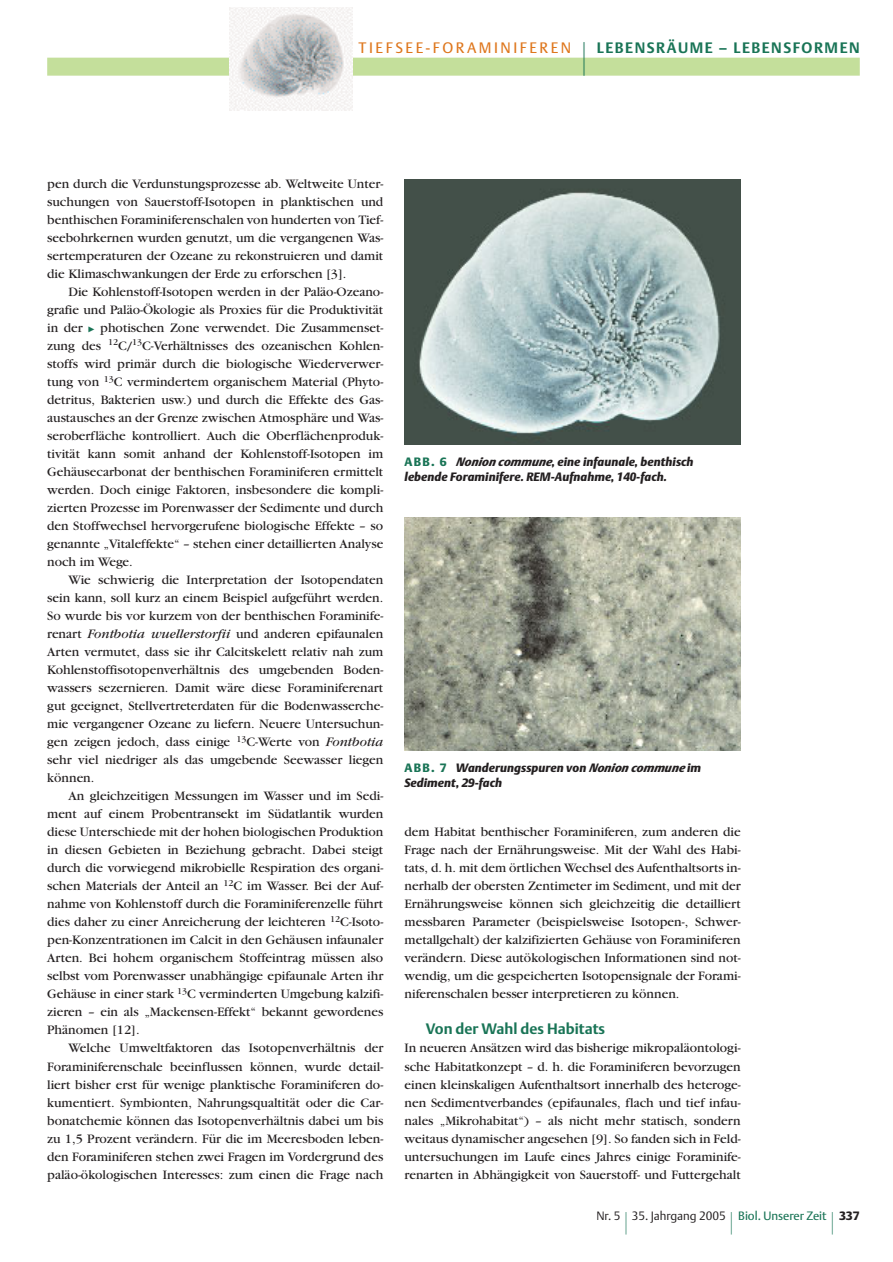
<style>
.page{position:relative;width:893px;height:1262px;background:#fff}
.page>*{position:absolute;margin:0;border:0;box-sizing:border-box;transform-origin:0 0}
.t1{font:200 45px "Helvetica Neue";color:#197456}
.t2{font:200 30px "Helvetica Neue";color:#197456}
.t3{font:700 15px "DTL Argo T";letter-spacing:.105em;color:#197456}
.t4{font:15px "DTL Argo T";letter-spacing:.17em;color:#de761c}
.t5{font:700 15px "DTL Argo T";color:#197456}
.t6{font:13.5px/18px "Garamond";color:#231f20;text-align:justify}
.t7{font:italic 12px/15px "DTL Argo T Black";letter-spacing:.005em;color:#231f20}
.t8{font:12px "DTL Argo T Light";color:#231f20}
.t9{font:12px "DTL Argo T";color:#197456}
.t10{font:12px "DTL Argo T Black";color:#231f20}
.s1{font-style:italic}
.s2{font-style:normal;color:#197456}
</style>
<div class="page">
<div style="left:47px;top:58px;width:812px;height:18px;background:#c4df9b"></div>
<img style="left:229px;top:8px;width:123px;height:102px">
<img style="left:404px;top:179px;width:336px;height:265px">
<img style="left:404px;top:517px;width:336px;height:233px">
<p class="t4" style="left:358px;top:42px;width:214px">TIEFSEE-FORAMINIFEREN</p>
<h1 class="t1" style="left:579px;top:43px;width:11px">|</h1>
<p class="t3" style="left:596px;top:43px;width:264px">LEBENSRÄUME – LEBENSFORMEN</p>
<p class="t6" style="left:47px;top:176px;width:337px">pen durch die Verdunstungsprozesse ab. Weltweite Unter&shy;suchungen von Sauerstoff-Isotopen in planktischen und benthischen Foraminiferenschalen von hunderten von Tief&shy;seebohrkernen wurden genutzt, um die vergangenen Was&shy;sertemperaturen der Ozeane zu rekonstruieren und damit die Klimaschwankungen der Erde zu erforschen [3].</p>
<p class="t6" style="left:47px;top:284px;width:337px;text-indent:21px">Die Kohlenstoff-Isotopen werden in der Paläo-Ozeano&shy;grafie und Paläo-Ökologie als Proxies für die Produktivität in der</p>
<p class="t6" style="left:47px;top:320px;width:337px;text-indent:53px">photischen Zone verwendet. Die Zusammenset&shy;zung des <sup>12</sup>C/<sup>13</sup>C-Verhältnisses des ozeanischen Kohlen&shy;stoffs wird primär durch die biologische Wiederverwer&shy;tung von <sup>13</sup>C vermindertem organischem Material (Phyto&shy;detritus, Bakterien usw.) und durch die Effekte des Gas&shy;austausches an der Grenze zwischen Atmosphäre und Was&shy;seroberfläche kontrolliert. Auch die Oberflächenproduk&shy;tivität kann somit anhand der Kohlenstoff-Isotopen im Gehäusecarbonat der benthischen Foraminiferen ermittelt werden. Doch einige Faktoren, insbesondere die kompli&shy;zierten Prozesse im Porenwasser der Sedimente und durch den Stoffwechsel hervorgerufene biologische Effekte – so genannte „Vitaleffekte“ – stehen einer detaillierten Analyse noch im Wege.</p>
<p class="t6" style="left:47px;top:572px;width:337px;text-indent:21px">Wie schwierig die Interpretation der Isotopendaten sein kann, soll kurz an einem Beispiel aufgeführt werden.<br>So wurde bis vor kurzem von der benthischen Foraminife&shy;renart <span class="s1">Fontbotia wuellerstorfii</span> und anderen epifaunalen Arten vermutet, dass sie ihr Calcitskelett relativ nah zum Kohlenstoffisotopenverhältnis des umgebenden Boden&shy;wassers sezernieren. Damit wäre diese Foraminiferenart gut geeignet, Stellvertreterdaten für die Bodenwasserche&shy;mie vergangener Ozeane zu liefern. Neuere Untersuchun&shy;gen zeigen jedoch, dass einige <sup>13</sup>C-Werte von <span class="s1">Fontbotia </span>sehr viel niedriger als das umgebende Seewasser liegen können.</p>
<p class="t6" style="left:47px;top:788px;width:337px;text-indent:21px">An gleichzeitigen Messungen im Wasser und im Sedi&shy;ment auf einem Probentransekt im Südatlantik wurden diese Unterschiede mit der hohen biologischen Produktion in diesen Gebieten in Beziehung gebracht. Dabei steigt durch die vorwiegend mikrobielle Respiration des organi&shy;schen Materials der Anteil an <sup>12</sup>C im Wasser. Bei der Auf&shy;nahme von Kohlenstoff durch die Foraminiferenzelle führt dies daher zu einer Anreicherung der leichteren <sup>12</sup>C-Isoto&shy;pen-Konzentrationen im Calcit in den Gehäusen infaunaler Arten. Bei hohem organischem Stoffeintrag müssen also selbst vom Porenwasser unabhängige epifaunale Arten ihr Gehäuse in einer stark <sup>13</sup>C verminderten Umgebung kalzifi&shy;zieren – ein als „Mackensen-Effekt“ bekannt gewordenes Phänomen [12].</p>
<p class="t6" style="left:47px;top:1040px;width:337px;text-indent:21px">Welche Umweltfaktoren das Isotopenverhältnis der Foraminiferenschale beeinflussen können, wurde detail&shy;liert bisher erst für wenige planktische Foraminiferen do&shy;kumentiert. Symbionten, Nahrungsqualtität oder die Car&shy;bonatchemie können das Isotopenverhältnis dabei um bis zu 1,5 Prozent verändern. Für die im Meeresboden leben&shy;den Foraminiferen stehen zwei Fragen im Vordergrund des paläo-ökologischen Interesses: zum einen die Frage nach</p>
<p class="t7" style="left:404px;top:456px;width:290px"><span class="s2">ABB. 6</span> Nonion commune, eine infaunale, benthisch lebende Foraminifere. REM-Aufnahme, 140-fach.</p>
<p class="t7" style="left:404px;top:762px;width:298px"><span class="s2">ABB. 7</span> Wanderungsspuren von Nonion communeim<br>Sediment, 29-fach</p>
<p class="t6" style="left:404px;top:824px;width:337px">dem Habitat benthischer Foraminiferen, zum anderen die Frage nach der Ernährungsweise. Mit der Wahl des Habi&shy;tats, d. h. mit dem örtlichen Wechsel des Aufenthaltsorts in&shy;nerhalb der obersten Zentimeter im Sediment, und mit der Ernährungsweise können sich gleichzeitig die detailliert messbaren Parameter (beispielsweise Isotopen-, Schwer&shy;metallgehalt) der kalzifizierten Gehäuse von Foraminiferen verändern. Diese autökologischen Informationen sind not&shy;wendig, um die gespeicherten Isotopensignale der Forami&shy;niferenschalen besser interpretieren zu können.</p>
<p class="t5" style="left:426px;top:1023px;width:181px">Von der Wahl des Habitats</p>
<p class="t6" style="left:404px;top:1040px;width:337px">In neueren Ansätzen wird das bisherige mikropaläontologi&shy;sche Habitatkonzept – d. h. die Foraminiferen bevorzugen einen kleinskaligen Aufenthaltsort innerhalb des heteroge&shy;nen Sedimentverbandes (epifaunales, flach und tief infau&shy;nales „Mikrohabitat“) – als nicht mehr statisch, sondern weitaus dynamischer angesehen [9]. So fanden sich in Feld&shy;untersuchungen im Laufe eines Jahres einige Foraminife&shy;renarten in Abhängigkeit von Sauerstoff- und Futtergehalt</p>
<p class="t8" style="left:596px;top:1211px;width:26px">Nr. 5</p>
<h2 class="t2" style="left:622px;top:1212px;width:8px">|</h2>
<p class="t8" style="left:632px;top:1211px;width:95px">35. Jahrgang 2005</p>
<h2 class="t2" style="left:728px;top:1212px;width:8px">|</h2>
<p class="t9" style="left:738px;top:1211px;width:90px">Biol. Unserer Zeit</p>
<h2 class="t2" style="left:829px;top:1212px;width:8px">|</h2>
<p class="t10" style="left:839px;top:1211px;width:22px">337</p>
</div>
